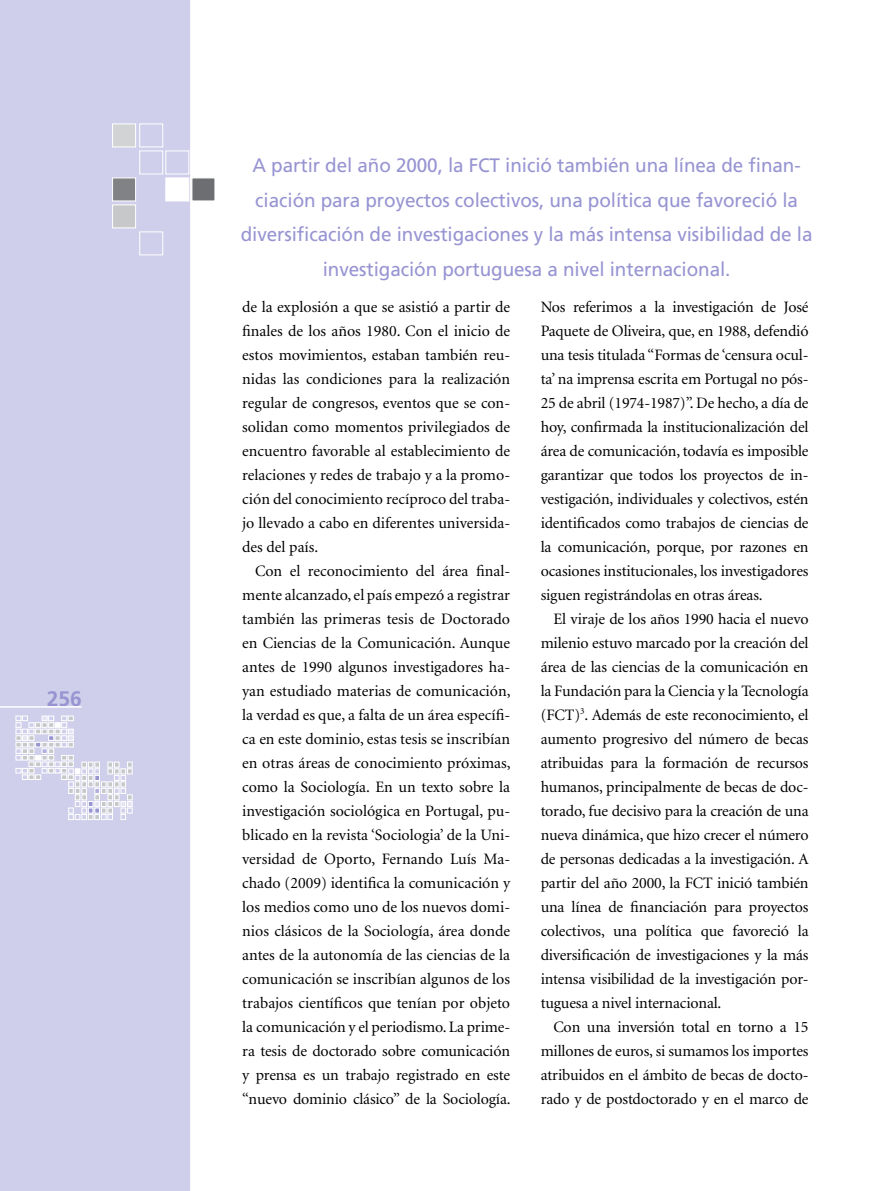
<style>
.page{position:relative;width:893px;height:1191px;background:#fff}
.page>*{position:absolute;margin:0;border:0;box-sizing:border-box;transform-origin:0 0}
.t1{font:700 21px "Frutiger";color:#9794d2}
.t2{font:19.5px/34.5px "Frutiger";letter-spacing:-.005em;color:#9794d2;text-align:center}
.t3{font:15.9px/24px "Minion";letter-spacing:-.01em;color:#000;text-align:justify}
</style>
<div class="page">
<div style="left:0;top:0;width:190px;height:1191px;background:#d0cfeb"></div>
<hr style="left:0;top:706px;width:82px;height:1px;background:#fff">
<div style="left:112px;top:178px;width:24px;height:23px;background:#808285;border:1px solid #fff"></div>
<div style="left:166px;top:178px;width:23px;height:23px;background:#fff"></div>
<div style="left:192px;top:178px;width:23px;height:23px;background:#6d6e71"></div>
<div style="left:140px;top:151px;width:23px;height:23px;border:1px solid #fff"></div>
<div style="left:166px;top:151px;width:23px;height:23px;border:1px solid #fff"></div>
<div style="left:112px;top:124px;width:24px;height:23px;background:#d1d3d4;border:1px solid #fff"></div>
<div style="left:140px;top:124px;width:23px;height:23px;border:1px solid #fff"></div>
<div style="left:140px;top:232px;width:23px;height:23px;border:1px solid #fff"></div>
<div style="left:112px;top:205px;width:24px;height:23px;background:#c7c8ca;border:1px solid #fff"></div>
<svg style="left:16px;top:716px;width:122px;height:103px;background:#d8d8eb"></svg>
<h1 class="t1" style="left:47px;top:686px;width:37px">256</h1>
<p class="t2" style="left:241px;top:148px;width:573px">A partir del año 2000, la FCT inició también una línea de finan&shy;ciación para proyectos colectivos, una política que favoreció la diversificación de investigaciones y la más intensa visibilidad de la investigación portuguesa a nivel internacional.</p>
<p class="t3" style="left:242px;top:295px;width:269px">de la explosión a que se asistió a partir de finales de los años 1980. Con el inicio de estos movimientos, estaban también reu&shy;nidas las condiciones para la realización regular de congresos, eventos que se con&shy;solidan como momentos privilegiados de encuentro favorable al establecimiento de relaciones y redes de trabajo y a la promo&shy;ción del conocimiento recíproco del traba&shy;jo llevado a cabo en diferentes universida&shy;des del país.</p>
<p class="t3" style="left:242px;top:559px;width:270px;text-indent:13px">Con el reconocimiento del área final&shy;mente alcanzado, el país empezó a registrar también las primeras tesis de Doctorado en Ciencias de la Comunicación. Aunque antes de 1990 algunos investigadores ha&shy;yan estudiado materias de comunicación, la verdad es que, a falta de un área específi&shy;ca en este dominio, estas tesis se inscribían en otras áreas de conocimiento próximas, como la Sociología. En un texto sobre la investigación sociológica en Portugal, pu&shy;blicado en la revista ‘Sociologia’ de la Uni&shy;versidad de Oporto, Fernando Luís Ma&shy;chado (2009) identifica la comunicación y los medios como uno de los nuevos domi&shy;nios clásicos de la Sociología, área donde antes de la autonomía de las ciencias de la comunicación se inscribían algunos de los trabajos científicos que tenían por objeto la comunicación y el periodismo. La prime&shy;ra tesis de doctorado sobre comunicación y prensa es un trabajo registrado en este “nuevo dominio clásico” de la Sociología.</p>
<p class="t3" style="left:541px;top:295px;width:269px">Nos referimos a la investigación de José Paquete de Oliveira, que, en 1988, defendió una tesis titulada “Formas de ‘censura ocul&shy;ta’ na imprensa escrita em Portugal no pós-25 de abril (1974-1987)”. De hecho, a día de hoy, confirmada la institucionalización del área de comunicación, todavía es imposible garantizar que todos los proyectos de in&shy;vestigación, individuales y colectivos, estén identificados como trabajos de ciencias de la comunicación, porque, por razones en ocasiones institucionales, los investigadores siguen registrándolas en otras áreas.</p>
<p class="t3" style="left:541px;top:607px;width:269px;text-indent:13px">El viraje de los años 1990 hacia el nuevo milenio estuvo marcado por la creación del área de las ciencias de la comunicación en la Fundación para la Ciencia y la Tecnología (FCT)<sup>3</sup>. Además de este reconocimiento, el aumento progresivo del número de becas atribuidas para la formación de recursos humanos, principalmente de becas de doc&shy;torado, fue decisivo para la creación de una nueva dinámica, que hizo crecer el número de personas dedicadas a la investigación. A partir del año 2000, la FCT inició también una línea de financiación para proyectos colectivos, una política que favoreció la diversificación de investigaciones y la más intensa visibilidad de la investigación por&shy;tuguesa a nivel internacional.</p>
<p class="t3" style="left:541px;top:1015px;width:269px;text-indent:13px">Con una inversión total en torno a 15 millones de euros, si sumamos los importes atribuidos en el ámbito de becas de docto&shy;rado y de postdoctorado y en el marco de</p>
</div>
